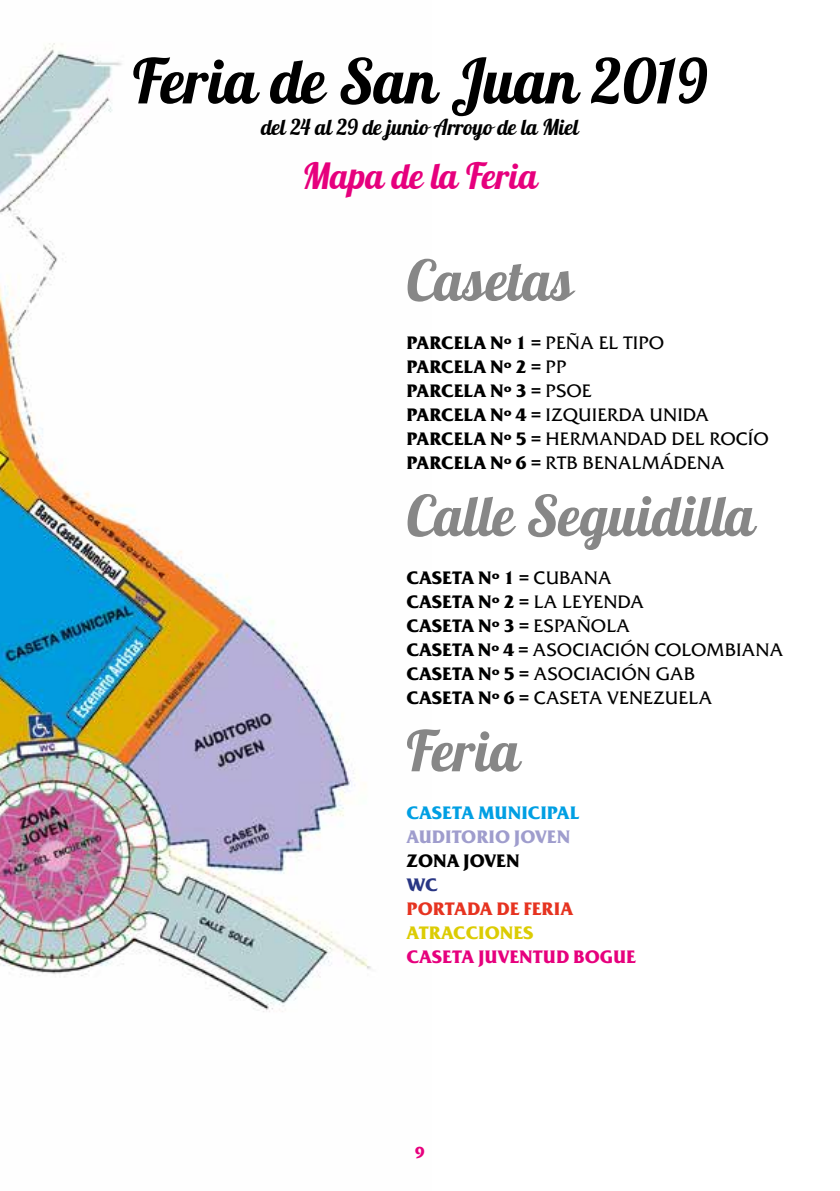
<style>
.page{position:relative;width:840px;height:1191px;background:#fff}
.page>*{position:absolute;margin:0;border:0;box-sizing:border-box;transform-origin:0 0}
.t1{font:61.6px "Galada";color:#000}
.t2{font:56px "Galada";color:#878787}
.t3{font:35.4px "Galada";color:#e6007d}
.t4{font:21.4px "Galada";color:#000}
.t5{font:700 18px/24px "Friz Qua";color:#000}
.t6{font:18px/24px "Friz Qua";color:#000}
.t7{font:700 18px "Friz Qua";color:#e6007d}
.t8{font:700 18px "Friz Qua";color:#009fe3}
.t9{font:700 18px "Friz Qua";color:#9f9dcd}
.t10{font:700 18px "Friz Qua";color:#e63320}
.t11{font:700 18px "Friz Qua";color:#dccc03}
.t12{font:700 18px "Friz Qua";color:#283583}
.t13{font:700 16px "Friz Qua";color:#e6007d}
.s1{font-weight:400}
.s2{font-weight:700}
</style>
<div class="page">
<img style="left:0;top:43px;width:371px;height:969px">
<h1 class="t1" style="left:133px;top:46px;width:575px">Feria de San Juan 2019</h1>
<p class="t4" style="left:261px;top:115px;width:319px">del 24 al 29 de junio Arroyo de la Miel</p>
<h3 class="t3" style="left:302px;top:156px;width:237px">Mapa de la Feria</h3>
<h2 class="t2" style="left:406px;top:249px;width:168px">Casetas</h2>
<p class="t5" style="left:406px;top:330px;width:363px">PARCELA Nº 1 = <span class="s1">PEÑA EL TIPO<br></span>PARCELA Nº 2 = <span class="s1">PP<br></span>PARCELA Nº 3 = <span class="s1">PSOE<br></span>PARCELA Nº 4 = <span class="s1">IZQUIERDA UNIDA<br></span>PARCELA Nº 5 = <span class="s1">HERMANDAD DEL ROCÍO<br></span>PARCELA Nº 6 = <span class="s1">RTB BENALMÁDENA</span></p>
<h2 class="t2" style="left:406px;top:484px;width:350px">Calle Seguidilla</h2>
<p class="t6" style="left:406px;top:565px;width:378px"><span class="s2">CASETA Nº 1 =</span> CUBANA<br><span class="s2">CASETA Nº 2 =</span> LA LEYENDA<br><span class="s2">CASETA Nº 3 =</span> ESPAÑOLA<br><span class="s2">CASETA Nº 4 =</span> ASOCIACIÓN COLOMBIANA<br><span class="s2">CASETA Nº 5 =</span> ASOCIACIÓN GAB<br><span class="s2">CASETA Nº 6 =</span> CASETA VENEZUELA</p>
<h2 class="t2" style="left:406px;top:719px;width:115px">Feria</h2>
<p class="t8" style="left:406px;top:802px;width:174px">CASETA MUNICIPAL</p>
<p class="t9" style="left:406px;top:826px;width:165px">AUDITORIO JOVEN</p>
<p class="t5" style="left:406px;top:849px;width:115px">ZONA JOVEN</p>
<p class="t12" style="left:406px;top:874px;width:33px">WC</p>
<p class="t10" style="left:406px;top:898px;width:168px">PORTADA DE FERIA</p>
<p class="t11" style="left:406px;top:922px;width:129px">ATRACCIONES</p>
<p class="t7" style="left:406px;top:946px;width:231px">CASETA JUVENTUD BOGUE</p>
<p class="t13" style="left:415px;top:1143px;width:12px">9</p>
</div>
